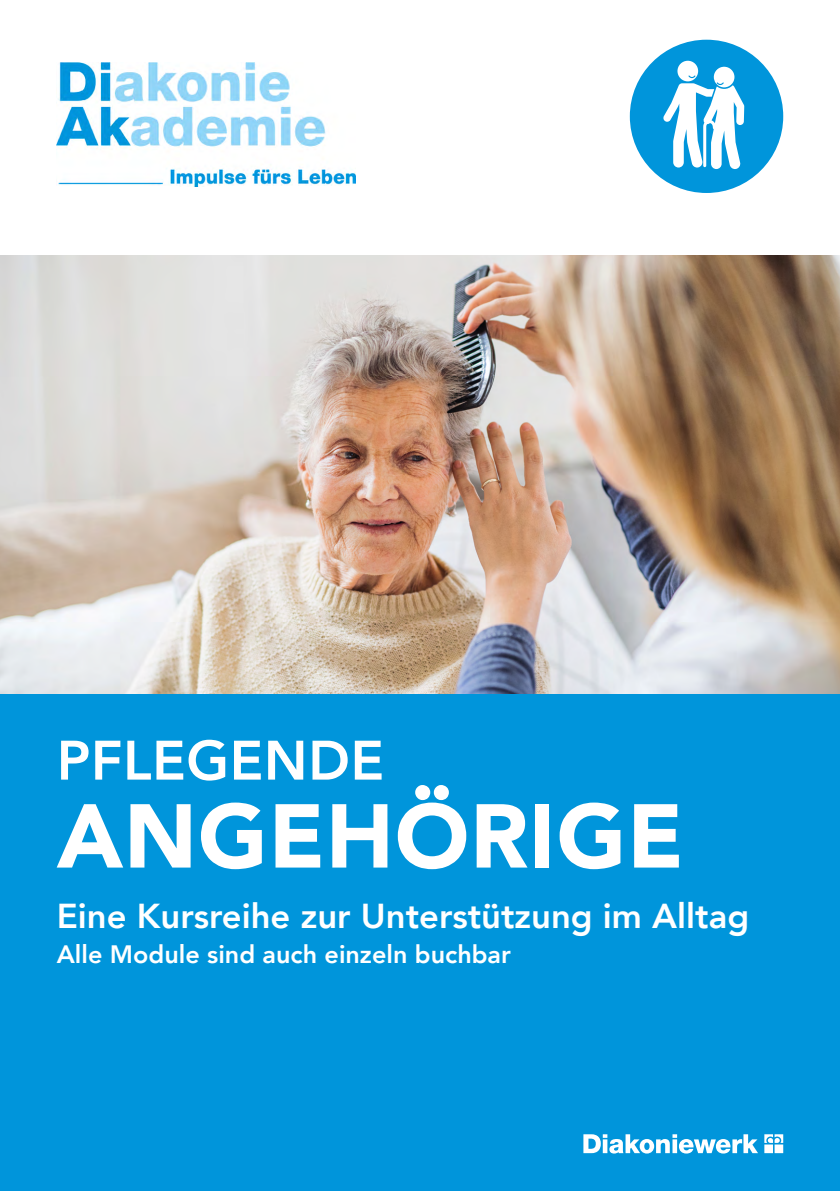
<style>
.page{position:relative;width:840px;height:1191px;background:#fff}
.page>*{position:absolute;margin:0;border:0;box-sizing:border-box;transform-origin:0 0}
.t1{font:900 89.4px "Avenir";letter-spacing:.01em;color:#fff}
.t2{font:800 55px "Avenir";letter-spacing:.01em;color:#fff}
.t3{font:800 34.6px "Avenir";color:#fff}
.t4{font:800 25.2px "Avenir";color:#fff}
</style>
<div class="page">
<img style="left:0;top:255px;width:839px;height:440px">
<div style="left:629px;top:40px;width:153px;height:153px;background:#0095db;border-radius:50%"></div>
<div style="left:677px;top:61px;width:20px;height:20px;background:#fff;border-radius:50%"></div>
<svg style="left:663px;top:64px;width:80px;height:105px"></svg>
<div style="left:0;top:695px;width:839px;height:496px;background:#0095db"></div>
<svg style="left:583px;top:1134px;width:199px;height:19px"></svg>
<img style="left:57px;top:62px;width:298px;height:125px">
<h2 class="t2" style="left:57px;top:717px;width:328px">PFLEGENDE</h2>
<h1 class="t1" style="left:57px;top:760px;width:628px">ANGEHÖRIGE</h1>
<p class="t3" style="left:57px;top:889px;width:693px">Eine Kursreihe zur Unterstützung im Alltag</p>
<p class="t4" style="left:57px;top:934px;width:455px">Alle Module sind auch einzeln buchbar</p>
</div>
